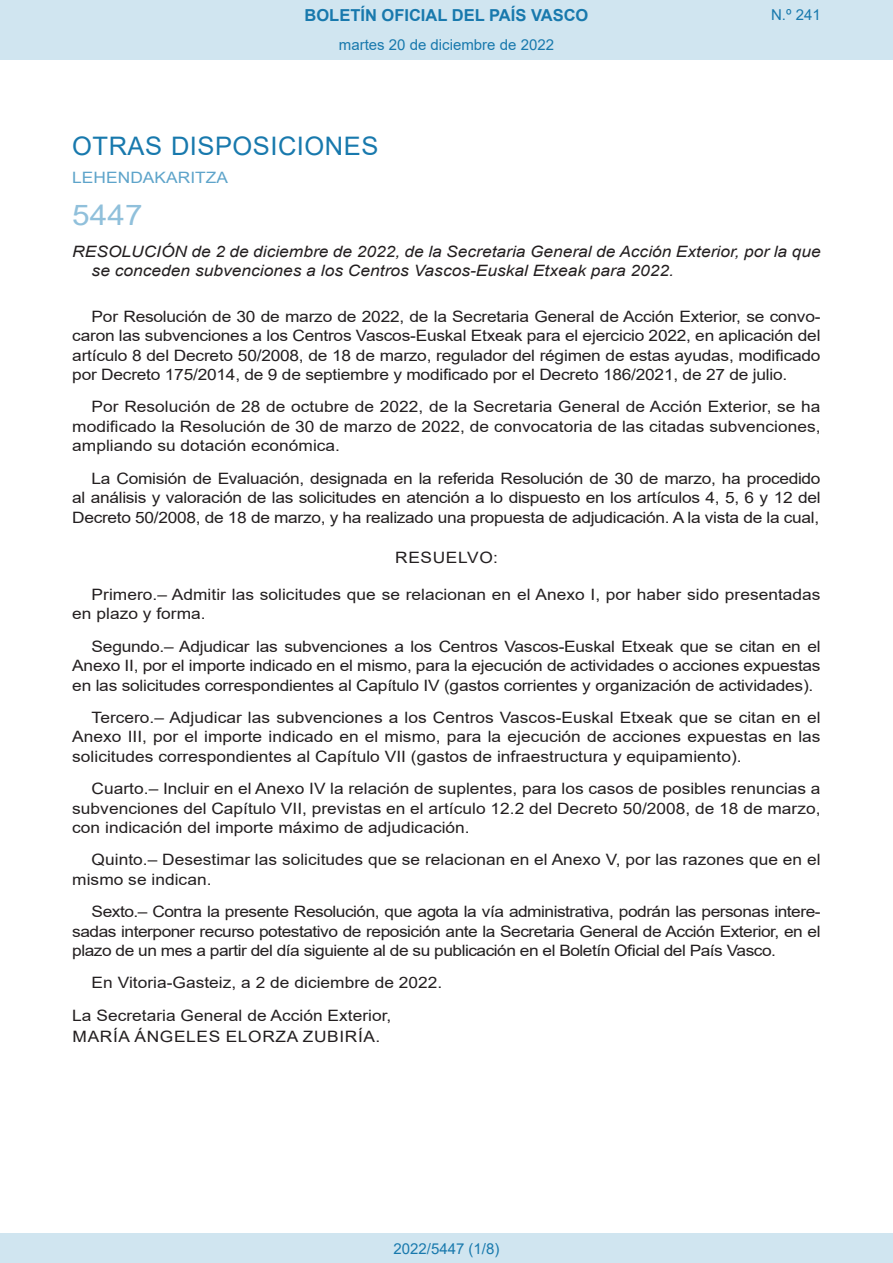
<style>
.page{position:relative;width:893px;height:1263px;background:#fff}
.page>*{position:absolute;margin:0;border:0;box-sizing:border-box;transform-origin:0 0}
.BOPVOrden{font:28.5px "Arial";color:#90c0db;scale:1.11 1}
.BOPVSeccion{font:25.5px "Arial";letter-spacing:.02em;color:#1879ad}
.t1{font:700 16.5px "Arial";color:#1879ad}
.BOPVDetalle{font:15.6px/19.5px "Arial";color:#231f20;text-align:justify;scale:1.11 1}
.BOPVTitulo{font:italic 15.6px/19.5px "Arial";color:#231f20;scale:1.11 1}
.BOPVFirmaLugFec{font:15.6px "Arial";color:#231f20;scale:1.11 1}
.BOPVFirmaPuesto{font:15.6px "Arial";color:#231f20;scale:1.11 1}
.BOPVFirmaNombre{font:15.6px "Arial";letter-spacing:.035em;color:#231f20;scale:1.11 1}
.BOPVOrganismo{font:15.6px "Arial";letter-spacing:.005em;color:#5ea4ca;scale:1.11 1}
.BOPVClave{font:15.6px "Arial";letter-spacing:.035em;color:#231f20;scale:1.11 1}
.Paginacion_Centro{font:15px "Arial";color:#1879ad}
</style>
<div class="page">
<div style="left:0;top:0;width:893px;height:60px;background:#d0e5f0"></div>
<div style="left:0;top:1233px;width:893px;height:30px;background:#d0e5f0"></div>
<p class="t1" style="left:305px;top:3px;width:285px">BOLETÍN OFICIAL DEL PAÍS VASCO</p>
<p class="Paginacion_Centro" style="left:339px;top:35px;width:217px">martes 20 de diciembre de 2022</p>
<p class="Paginacion_Centro" style="left:771px;top:5px;width:51px">N.º 241</p>
<p class="BOPVSeccion" style="left:72px;top:128px;width:308px">OTRAS DISPOSICIONES</p>
<p class="BOPVOrganismo" style="left:72px;top:167px;width:142px">LEHENDAKARITZA</p>
<p class="BOPVOrden" style="left:72px;top:195px;width:65px">5447</p>
<p class="BOPVTitulo" style="left:92px;top:242px;width:658px;text-indent:-19px">RESOLUCIÓN de 2 de diciembre de 2022, de la Secretaria General de Acción Exterior, por la que se conceden subvenciones a los Centros Vascos-Euskal Etxeak para 2022.</p>
<p class="BOPVDetalle" style="left:72px;top:306px;width:676px;text-indent:19px">Por Resolución de 30 de marzo de 2022, de la Secretaria General de Acción Exterior, se convo&shy;caron las subvenciones a los Centros Vascos-Euskal Etxeak para el ejercicio 2022, en aplicación del artículo 8 del Decreto 50/2008, de 18 de marzo, regulador del régimen de estas ayudas, modificado por Decreto 175/2014, de 9 de septiembre y modificado por el Decreto 186/2021, de 27 de julio.</p>
<p class="BOPVDetalle" style="left:72px;top:397px;width:676px;text-indent:19px">Por Resolución de 28 de octubre de 2022, de la Secretaria General de Acción Exterior, se ha modificado la Resolución de 30 de marzo de 2022, de convocatoria de las citadas subvenciones, ampliando su dotación económica.</p>
<p class="BOPVDetalle" style="left:72px;top:468px;width:676px;text-indent:19px">La Comisión de Evaluación, designada en la referida Resolución de 30 de marzo, ha procedido al análisis y valoración de las solicitudes en atención a lo dispuesto en los artículos 4, 5, 6 y 12 del Decreto 50/2008, de 18 de marzo, y ha realizado una propuesta de adjudicación. A la vista de la cual,</p>
<p class="BOPVClave" style="left:395px;top:547px;width:94px">RESUELVO:</p>
<p class="BOPVDetalle" style="left:72px;top:584px;width:676px;text-indent:19px">Primero.– Admitir las solicitudes que se relacionan en el Anexo I, por haber sido presentadas en plazo y forma.</p>
<p class="BOPVDetalle" style="left:72px;top:636px;width:676px;text-indent:19px">Segundo.– Adjudicar las subvenciones a los Centros Vascos-Euskal Etxeak que se citan en el Anexo II, por el importe indicado en el mismo, para la ejecución de actividades o acciones expuestas en las solicitudes correspondientes al Capítulo IV (gastos corrientes y organización de actividades).</p>
<p class="BOPVDetalle" style="left:72px;top:707px;width:676px;text-indent:19px">Tercero.– Adjudicar las subvenciones a los Centros Vascos-Euskal Etxeak que se citan en el Anexo III, por el importe indicado en el mismo, para la ejecución de acciones expuestas en las solicitudes correspondientes al Capítulo VII (gastos de infraestructura y equipamiento).</p>
<p class="BOPVDetalle" style="left:72px;top:779px;width:676px;text-indent:19px">Cuarto.– Incluir en el Anexo IV la relación de suplentes, para los casos de posibles renuncias a subvenciones del Capítulo VII, previstas en el artículo 12.2 del Decreto 50/2008, de 18 de marzo, con indicación del importe máximo de adjudicación.</p>
<p class="BOPVDetalle" style="left:72px;top:850px;width:676px;text-indent:19px">Quinto.– Desestimar las solicitudes que se relacionan en el Anexo V, por las razones que en el mismo se indican.</p>
<p class="BOPVDetalle" style="left:72px;top:902px;width:676px;text-indent:19px">Sexto.– Contra la presente Resolución, que agota la vía administrativa, podrán las personas intere&shy;sadas interponer recurso potestativo de reposición ante la Secretaria General de Acción Exterior, en el plazo de un mes a partir del día siguiente al de su publicación en el Boletín Oficial del País Vasco.</p>
<p class="BOPVFirmaLugFec" style="left:92px;top:972px;width:318px">En Vitoria-Gasteiz, a 2 de diciembre de 2022.</p>
<p class="BOPVFirmaPuesto" style="left:72px;top:1004px;width:289px">La Secretaria General de Acción Exterior,</p>
<p class="BOPVFirmaNombre" style="left:73px;top:1025px;width:279px">MARÍA ÁNGELES ELORZA ZUBIRÍA.</p>
<p class="Paginacion_Centro" style="left:393px;top:1238px;width:107px">2022/5447 (1/8)</p>
</div>
